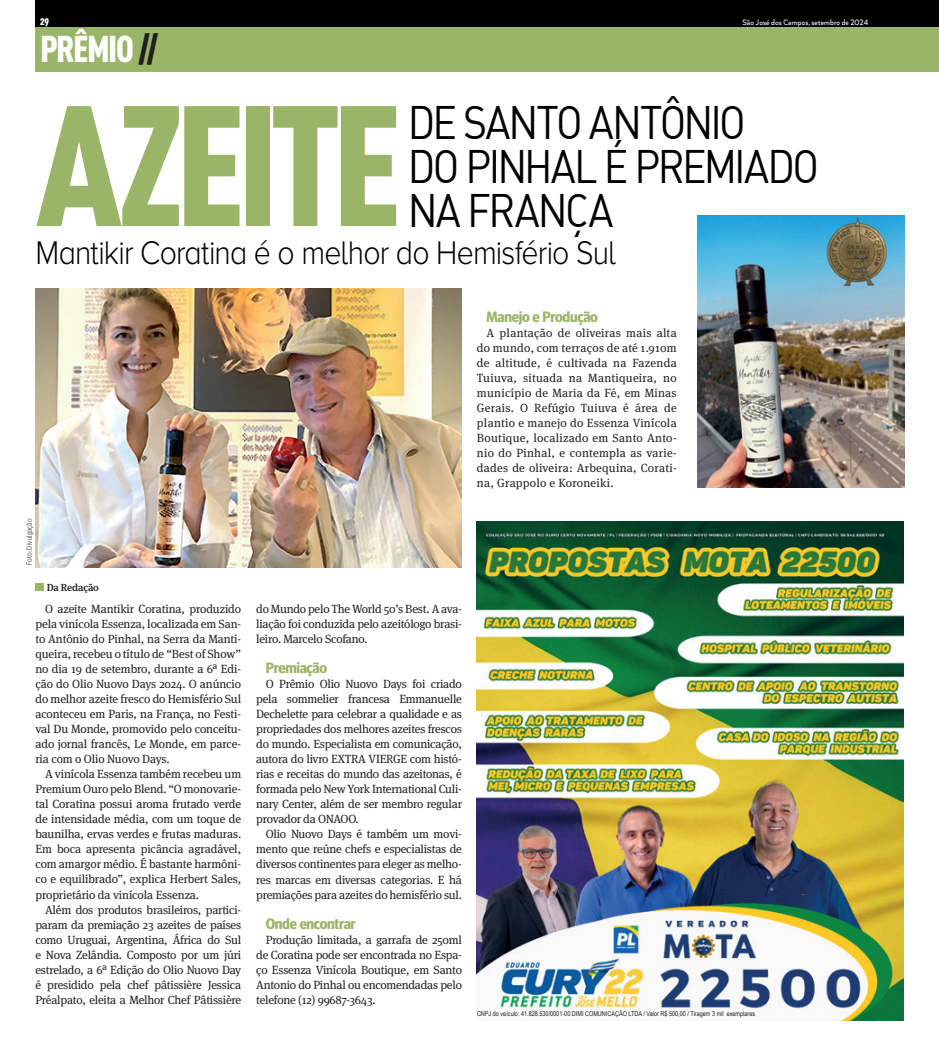
<style>
.page{position:relative;width:939px;height:1053px;background:#fff}
.page>*{position:absolute;margin:0;border:0;box-sizing:border-box;transform-origin:0 0}
.t1{font:168.38px "DIN Cond Black Alternate";letter-spacing:-.055em;color:#9ab567}
.t2{font:46px/44.4px "DIN Alternate";letter-spacing:-.06em;color:#000001;scale:.89 1}
.t3{font:36.75px "DIN Cond Black Alternate";letter-spacing:-.04em;color:#fff}
.t4{font:300 33.88px "Proxima Nova A";letter-spacing:-.03em;color:#000001;scale:.89 1}
.t5{font:700 15px "Meta Headline OT";letter-spacing:-.02em;color:#9ab567}
.t6{font:11.88px/15px "Meta Serif OT";letter-spacing:-.02em;color:#231f20;text-align:justify}
.t7{font:11.25px "DIN Cond Black Alternate";color:#fff}
.t8{font:500 10.25px "Meta Serif OT";letter-spacing:-.02em;color:#231f20}
.t9{font:500 9px "Arquitecta";letter-spacing:.015em;color:#fff;scale:.89 1}
.t10{font:300 7.5px "Meta Headline OT";letter-spacing:.02em;color:#231f20}
.t11{font:6.75px "Arial Narrow";color:#231f20}
.s1{color:#231f20}
</style>
<div class="page">
<img style="left:698px;top:215px;width:206px;height:272px">
<div style="left:35px;top:4px;width:904px;height:67px;background:#9ab567"></div>
<img style="left:35px;top:288px;width:427px;height:279px">
<div style="left:35px;top:0;width:904px;height:27px;background:#000001"></div>
<img style="left:476px;top:521px;width:428px;height:498px">
<div style="left:35px;top:583px;width:9px;height:8px;background:#9ab567"></div>
<p class="t7" style="left:40px;top:14px;width:11px">29</p>
<p class="t9" style="left:742px;top:16px;width:143px">São José dos Campos, setembro de 2024</p>
<h3 class="t3" style="left:40px;top:26px;width:120px">PRÊMIO <span class="s1">//</span></h3>
<h1 class="t1" style="left:35px;top:60px;width:368px">AZEITE</h1>
<h2 class="t2" style="left:408px;top:99px;width:464px">DE SANTO ANTÔNIO<br>DO PINHAL É PREMIADO<br>NA FRANÇA</h2>
<h3 class="t4" style="left:35px;top:234px;width:654px">Mantikir Coratina é o melhor do Hemisfério Sul</h3>
<p class="t10" style="left:24px;top:565px;width:48px;rotate:-90deg">Foto: Divulgação</p>
<p class="t8" style="left:47px;top:581px;width:54px">Da Redação</p>
<p class="t6" style="left:35px;top:601px;width:207px;text-indent:10px">O azeite Mantikir Coratina, produzido pela vinícola Essenza, localizada em San&shy;to Antônio do Pinhal, na Serra da Manti&shy;queira, recebeu o título de “Best of Show” no dia 19 de setembro, durante a 6ª Edi&shy;ção do Olio Nuovo Days 2024. O anúncio do melhor azeite fresco do Hemisfério Sul aconteceu em Paris, na França, no Festi&shy;val Du Monde, promovido pelo conceitu&shy;ado jornal francês, Le Monde, em parce&shy;ria com o Olio Nuovo Days.</p>
<p class="t6" style="left:35px;top:766px;width:207px;text-indent:10px">A vinícola Essenza também recebeu um Premium Ouro pelo Blend. “O monovarie&shy;tal Coratina possui aroma frutado verde de intensidade média, com um toque de baunilha, ervas verdes e frutas maduras.<br>Em boca apresenta picância agradável, com amargor médio. É bastante harmôni&shy;co e equilibrado”, explica Herbert Sales, proprietário da vinícola Essenza.</p>
<p class="t6" style="left:35px;top:901px;width:207px;text-indent:10px">Além dos produtos brasileiros, partici&shy;param da premiação 23 azeites de países como Uruguai, Argentina, África do Sul e Nova Zelândia. Composto por um júri estrelado, a 6ª Edição do Olio Nuovo Day é presidido pela chef pâtissière Jessica Préalpato, eleita a Melhor Chef Pâtissière</p>
<p class="t6" style="left:256px;top:601px;width:207px">do Mundo pelo The World 50’s Best. A ava&shy;liação foi conduzida pelo azeitólogo brasi&shy;leiro. Marcelo Scofano.</p>
<p class="t5" style="left:266px;top:659px;width:63px">Premiação</p>
<p class="t6" style="left:256px;top:676px;width:207px;text-indent:10px">O Prêmio Olio Nuovo Days foi criado pela sommelier francesa Emmanuelle Dechelette para celebrar a qualidade e as propriedades dos melhores azeites frescos do mundo. Especialista em comunicação, autora do livro EXTRA VIERGE com histó&shy;rias e receitas do mundo das azeitonas, é formada pelo New York International Culi&shy;nary Center, além de ser membro regular provador da ONAOO.</p>
<p class="t6" style="left:256px;top:826px;width:207px;text-indent:10px">Olio Nuovo Days é também um movi&shy;mento que reúne chefs e especialistas de diversos continentes para eleger as melho&shy;res marcas em diversas categorias. E há premiações para azeites do hemisfério sul.</p>
<p class="t5" style="left:266px;top:914px;width:91px">Onde encontrar</p>
<p class="t6" style="left:256px;top:931px;width:207px;text-indent:10px">Produção limitada, a garrafa de 250ml de Coratina pode ser encontrada no Espa&shy;ço Essenza Vinícola Boutique, em Santo Antonio do Pinhal ou encomendadas pelo telefone (12) 99687-3643.</p>
<p class="t5" style="left:487px;top:308px;width:113px">Manejo e Produção</p>
<p class="t6" style="left:477px;top:325px;width:201px;text-indent:10px">A plantação de oliveiras mais alta do mundo, com terraços de até 1.910m de altitude, é cultivada na Fazenda Tuiuva, situada na Mantiqueira, no município de Maria da Fé, em Minas Gerais. O Refúgio Tuiuva é área de plantio e manejo do Essenza Vinícola Boutique, localizado em Santo Anto&shy;nio do Pinhal, e contempla as varie&shy;dades de oliveira: Arbequina, Corati&shy;na, Grappolo e Koroneiki.</p>
<p class="t11" style="left:477px;top:1009px;width:280px">CNPJ do veículo: 41.828.530/0001-00 DIMI COMUNICAÇÃO LTDA / Valor R$ 500,00 / Tiragem 3 mil exemplares</p>
</div>
